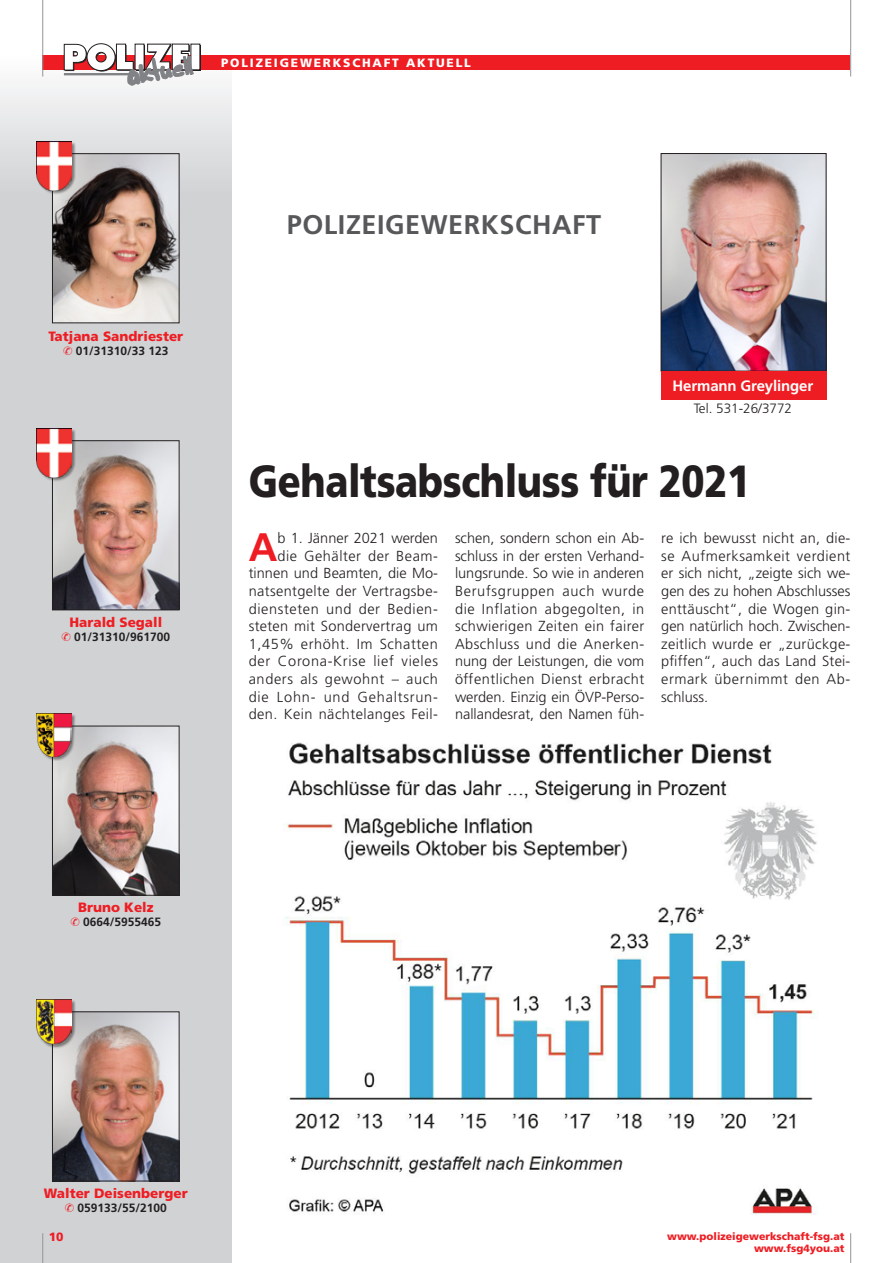
<style>
.page{position:relative;width:893px;height:1263px;background:#fff}
.page>*{position:absolute;margin:0;border:0;box-sizing:border-box;transform-origin:0 0}
.t1{font:900 45px "Frutiger";letter-spacing:-.01em;color:#231f20;scale:.84 1}
.t2{font:700 39.75px "Frutiger";color:#ee1d23}
.t3{font:700 27px "Frutiger";letter-spacing:.02em;color:#57585a}
.t4{font:700 15px "Frutiger";letter-spacing:-.01em;color:#fff}
.t5{font:300 14.55px/17.5px "Frutiger";letter-spacing:.03em;color:#231f20;text-align:justify}
.t6{font:900 13.5px "Frutiger";color:#ee1d23}
.t7{font:300 13.5px "Frutiger";color:#231f20}
.t8{font:700 12px "Frutiger";color:#231f20}
.t9{font:900 12px "Frutiger";letter-spacing:.15em;color:#fff}
.t10{font:900 12px "Frutiger";color:#ee1d23}
.t11{font:900 10.5px/12px "Frutiger";color:#ee1d23;text-align:right}
</style>
<div class="page">
<hr style="left:850px;top:1233px;width:1px;height:30px;background:#939598">
<div style="left:0;top:55px;width:232px;height:140px;background:linear-gradient(to bottom,#fefefe,#d1d2d4)"></div>
<div style="left:0;top:195px;width:232px;height:1068px;background:#d1d2d4"></div>
<img style="left:54px;top:155px;width:123px;height:166px">
<div style="left:52px;top:153px;width:127px;height:170px;border:1px solid #231f20"></div>
<img style="left:54px;top:1013px;width:123px;height:166px">
<div style="left:52px;top:1011px;width:127px;height:170px;border:1px solid #231f20"></div>
<img style="left:54px;top:728px;width:123px;height:165px">
<div style="left:52px;top:726px;width:127px;height:169px;border:1px solid #231f20"></div>
<img style="left:54px;top:442px;width:123px;height:166px">
<div style="left:52px;top:440px;width:127px;height:170px;border:1px solid #231f20"></div>
<div style="left:36px;top:141px;width:40px;height:53px;background:#231f20;opacity:.5"></div>
<img style="left:36px;top:141px;width:36px;height:49px">
<div style="left:36px;top:999px;width:40px;height:49px;background:#231f20;opacity:.5"></div>
<img style="left:36px;top:999px;width:36px;height:45px">
<div style="left:36px;top:713px;width:40px;height:48px;background:#231f20;opacity:.5"></div>
<img style="left:36px;top:713px;width:36px;height:44px">
<div style="left:36px;top:428px;width:40px;height:53px;background:#231f20;opacity:.5"></div>
<img style="left:36px;top:428px;width:36px;height:49px">
<img style="left:663px;top:155px;width:161px;height:215px">
<div style="left:661px;top:153px;width:165px;height:219px;border:1px solid #231f20"></div>
<div style="left:661px;top:371px;width:165px;height:29px;background:#ee1d23"></div>
<div style="left:43px;top:55px;width:807px;height:15px;background:#ee1d23"></div>
<hr style="left:42px;top:0;width:1px;height:77px;background:#939598">
<hr style="left:850px;top:0;width:1px;height:77px;background:#939598">
<div style="left:192px;top:45px;width:9px;height:26px;background:#231f20"></div>
<div style="left:191px;top:44px;width:9px;height:26px;background:#fff"></div>
<svg style="left:64px;top:43px;width:129px;height:42px"></svg>
<hr style="left:42px;top:1233px;width:1px;height:30px;background:#939598">
<img style="left:285px;top:742px;width:533px;height:473px">
<p class="t9" style="left:221px;top:56px;width:251px">POLIZEIGEWERKSCHAFT AKTUELL</p>
<p class="t6" style="left:48px;top:328px;width:136px">Tatjana Sandriester</p>
<p class="t8" style="left:76px;top:344px;width:94px">01/31310/33 123</p>
<p class="t6" style="left:70px;top:614px;width:94px">Harald Segall</p>
<p class="t8" style="left:74px;top:630px;width:98px">01/31310/961700</p>
<h3 class="t3" style="left:287px;top:209px;width:316px">POLIZEIGEWERKSCHAFT</h3>
<p class="t4" style="left:673px;top:376px;width:142px">Hermann Greylinger</p>
<p class="t7" style="left:694px;top:401px;width:100px">Tel. 531-26/3772</p>
<h1 class="t1" style="left:249px;top:454px;width:599px">Gehaltsabschluss für 2021</h1>
<h2 class="t2" style="left:249px;top:524px;width:30px">A</h2>
<p class="t5" style="left:249px;top:530px;width:191px;text-align:right">b 1. Jänner 2021 werden<br>die Gehälter der Beam&shy;tinnen und Beamten, die Mo&shy;natsentgelte der Vertragsbe&shy;diensteten und der Bedien&shy;steten mit Sondervertrag um<br>1,45% erhöht. Im Schatten der Corona-Krise lief vieles anders als gewohnt – auch die Lohn- und Gehaltsrun&shy;den. Kein nächtelanges Feil-</p>
<p class="t5" style="left:455px;top:530px;width:191px">schen, sondern schon ein Ab&shy;schluss in der ersten Verhand&shy;lungsrunde. So wie in anderen Berufsgruppen auch wurde die Inflation abgegolten, in schwierigen Zeiten ein fairer Abschluss und die Anerken&shy;nung der Leistungen, die vom öffentlichen Dienst erbracht werden. Einzig ein ÖVP-Perso&shy;nallandesrat, den Namen füh-</p>
<p class="t5" style="left:661px;top:530px;width:191px">re ich bewusst nicht an, die&shy;se Aufmerksamkeit verdient er sich nicht, „zeigte sich we&shy;gen des zu hohen Abschlusses enttäuscht“, die Wogen gin&shy;gen natürlich hoch. Zwischen&shy;zeitlich wurde er „zurückge&shy;pfiffen“, auch das Land Stei&shy;ermark übernimmt den Ab&shy;schluss.</p>
<p class="t6" style="left:78px;top:899px;width:77px">Bruno Kelz</p>
<p class="t8" style="left:83px;top:915px;width:80px">0664/5955465</p>
<p class="t6" style="left:44px;top:1185px;width:145px">Walter Deisenberger</p>
<p class="t8" style="left:78px;top:1201px;width:91px">059133/55/2100</p>
<p class="t10" style="left:49px;top:1230px;width:16px">10</p>
<p class="t11" style="left:667px;top:1230px;width:179px">www.polizeigewerkschaft-fsg.at www.fsg4you.at</p>
</div>
